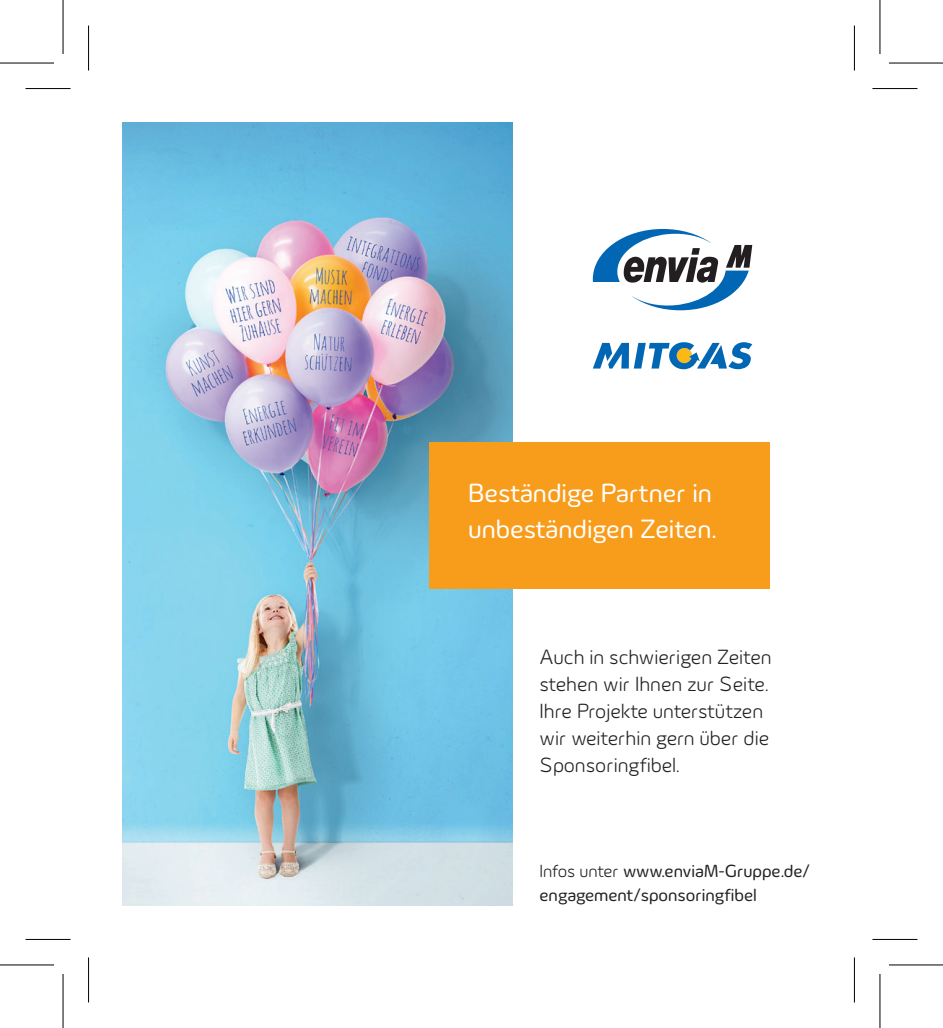
<style>
.page{position:relative;width:943px;height:1028px;background:#fff}
.page>*{position:absolute;margin:0;border:0;box-sizing:border-box;transform-origin:0 0}
.t1{font:27px/36px "Innogy";color:#fff}
.t2{font:300 21px/27px "Innogy";color:#231f20}
.t3{font:18px/24px "Innogy";color:#231f20}
.s1{font-weight:300}
</style>
<div class="page">
<img style="left:123px;top:123px;width:389px;height:782px">
<svg style="left:592px;top:229px;width:160px;height:81px"></svg>
<svg style="left:592px;top:342px;width:160px;height:27px"></svg>
<div style="left:429px;top:442px;width:340px;height:146px;background:#f89c1c"></div>
<svg style="left:26px;top:939px;width:45px;height:1px"></svg>
<svg style="left:872px;top:939px;width:45px;height:1px"></svg>
<svg style="left:854px;top:26px;width:1px;height:45px"></svg>
<svg style="left:854px;top:957px;width:1px;height:45px"></svg>
<hr style="left:26px;top:88px;width:45px;height:1px;background:#000">
<hr style="left:872px;top:88px;width:45px;height:1px;background:#000">
<hr style="left:26px;top:938px;width:45px;height:1px;background:#000">
<hr style="left:872px;top:938px;width:45px;height:1px;background:#000">
<hr style="left:88px;top:26px;width:1px;height:45px;background:#000">
<hr style="left:88px;top:957px;width:1px;height:45px;background:#000">
<hr style="left:853px;top:26px;width:1px;height:45px;background:#000">
<hr style="left:853px;top:957px;width:1px;height:45px;background:#000">
<hr style="left:0;top:62px;width:54px;height:2px;background:#000">
<hr style="left:888px;top:62px;width:54px;height:2px;background:#000">
<hr style="left:0;top:964px;width:54px;height:1px;background:#000">
<hr style="left:888px;top:964px;width:54px;height:1px;background:#000">
<hr style="left:62px;top:0;width:2px;height:54px;background:#000">
<hr style="left:62px;top:973px;width:2px;height:54px;background:#000">
<hr style="left:879px;top:0;width:1px;height:54px;background:#000">
<hr style="left:879px;top:973px;width:1px;height:54px;background:#000">
<p class="t1" style="left:468px;top:475px;width:250px">Beständige Partner in unbeständigen Zeiten.</p>
<p class="t2" style="left:539px;top:643px;width:233px">Auch in schwierigen Zeiten stehen wir Ihnen zur Seite.<br>Ihre Projekte unterstützen wir weiterhin gern über die<br>Sponsoringfibel.</p>
<p class="t3" style="left:539px;top:858px;width:272px"><span class="s1">Infos unter</span> www.enviaM-Gruppe.de/ engagement/sponsoringfibel</p>
</div>
